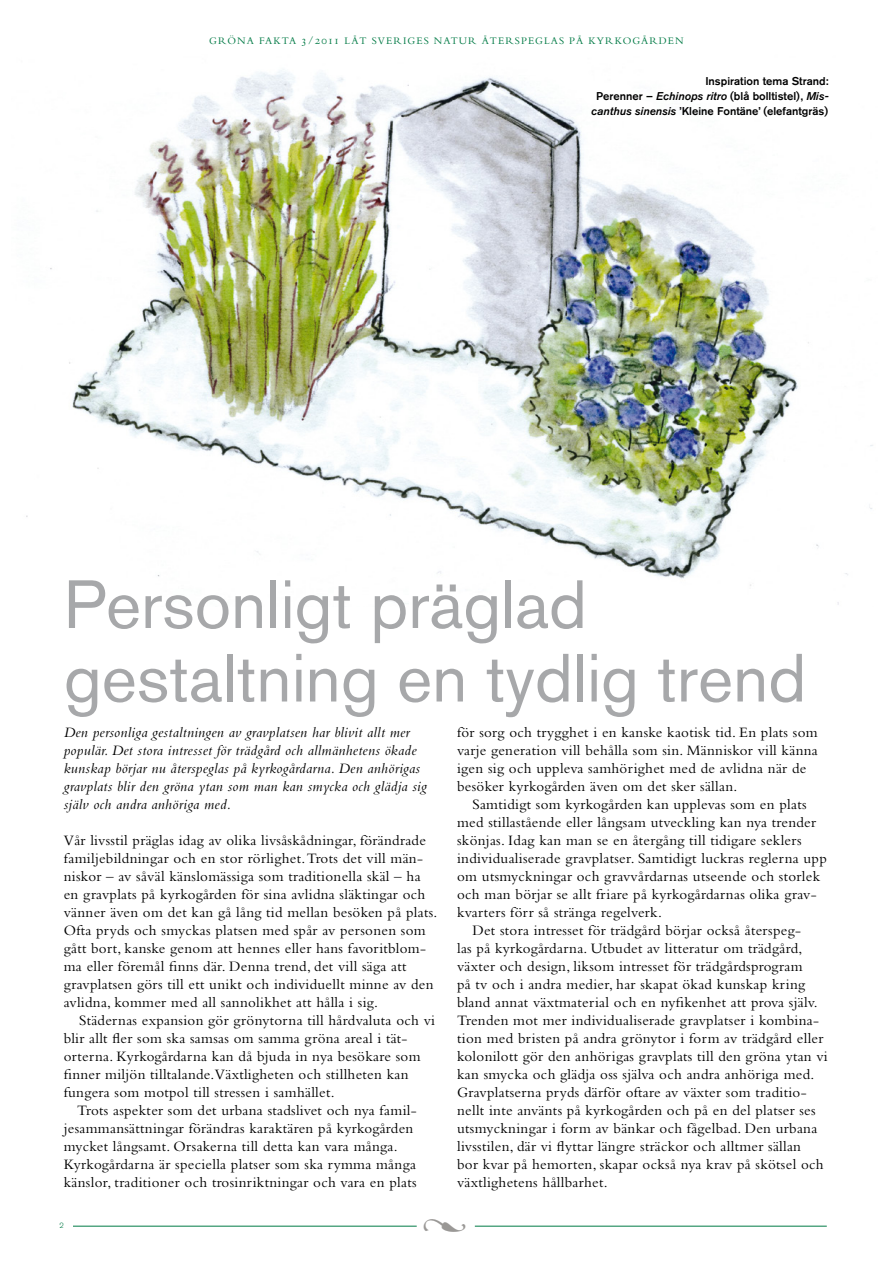
<style>
.page{position:relative;width:893px;height:1263px;background:#fff}
.page>*{position:absolute;margin:0;border:0;box-sizing:border-box;transform-origin:0 0}
.t1{font:67.5px/73.5px "Akzidenz Grotesk BQ";color:#a7a8aa}
.t2{font:15px/18px "Bembo";letter-spacing:.02em;color:#000}
.t3{font:italic 15px/18px "Bembo";letter-spacing:.02em;color:#000}
.t4{font:500 11.25px/15px "Akzidenz Grotesk BQ";color:#000;text-align:right}
.t5{font:10.5px "Bembo";letter-spacing:.1em;color:#007a45}
.t6{font:300 7.5px "Akzidenz Grotesk BQ";color:#007a45}
.s1{font-family:"Bembo SC";font-size:12px}
.s2{font-family:"Akzidenz Grotesk BQ Med";font-weight:400;font-style:italic}
</style>
<div class="page">
<hr style="left:73px;top:1226px;width:344px;height:1px;background:#007a45">
<hr style="left:475px;top:1226px;width:352px;height:1px;background:#007a45">
<img style="left:26px;top:70px;width:847px;height:535px">
<p class="t5" style="left:209px;top:35px;width:476px">GRÖNA FAKTA <span class="s1">3/2011</span> LÅT SVERIGES NATUR ÅTERSPEGLAS PÅ KYRKOGÅRDEN</p>
<p class="t4" style="left:591px;top:74px;width:239px">Inspiration tema Strand:<br>Perenner – <span class="s2">Echinops ritro</span> (blå bolltistel), <span class="s2">Mis&shy;canthus sinensis</span> ’Kleine Fontäne’ (elefantgräs)</p>
<h1 class="t1" style="left:64px;top:567px;width:744px">Personligt präglad gestaltning en tydlig trend</h1>
<p class="t3" style="left:64px;top:723px;width:365px">Den personliga gestaltningen av gravplatsen har blivit allt mer populär. Det stora intresset för trädgård och allmänhetens ökade kunskap börjar nu återspeglas på kyrkogårdarna. Den anhörigas gravplats blir den gröna ytan som man kan smycka och glädja sig själv och andra anhöriga med.</p>
<p class="t2" style="left:64px;top:831px;width:375px">Vår livsstil präglas idag av olika livsåskådningar, förändrade familjebildningar och en stor rörlighet. Trots det vill män&shy;niskor – av såväl känslomässiga som traditionella skäl – ha en gravplats på kyrkogården för sina avlidna släktingar och vänner även om det kan gå lång tid mellan besöken på plats.<br>Ofta pryds och smyckas platsen med spår av personen som gått bort, kanske genom att hennes eller hans favoritblom&shy;ma eller föremål finns där. Denna trend, det vill säga att gravplatsen görs till ett unikt och individuellt minne av den avlidna, kommer med all sannolikhet att hålla i sig.</p>
<p class="t2" style="left:64px;top:1011px;width:373px;text-indent:15px">Städernas expansion gör grönytorna till hårdvaluta och vi blir allt fler som ska samsas om samma gröna areal i tät&shy;orterna. Kyrkogårdarna kan då bjuda in nya besökare som finner miljön tilltalande. Växtligheten och stillheten kan fungera som motpol till stressen i samhället.</p>
<p class="t2" style="left:64px;top:1101px;width:354px;text-indent:13px">Trots aspekter som det urbana stadslivet och nya famil&shy;jesammansättningar förändras karaktären på kyrkogården mycket långsamt. Orsakerna till detta kan vara många.<br>Kyrkogårdarna är speciella platser som ska rymma många känslor, traditioner och trosinriktningar och vara en plats</p>
<p class="t2" style="left:457px;top:723px;width:362px">för sorg och trygghet i en kanske kaotisk tid. En plats som varje generation vill behålla som sin. Människor vill känna igen sig och uppleva samhörighet med de avlidna när de besöker kyrkogården även om det sker sällan.</p>
<p class="t2" style="left:472px;top:795px;width:336px">Samtidigt som kyrkogården kan upplevas som en plats</p>
<p class="t2" style="left:457px;top:813px;width:360px">med stillastående eller långsam utveckling kan nya trender</p>
<p class="t2" style="left:457px;top:831px;width:346px">skönjas. Idag kan man se en återgång till tidigare seklers</p>
<p class="t2" style="left:457px;top:849px;width:371px">individualiserade gravplatser. Samtidigt luckras reglerna upp</p>
<p class="t2" style="left:457px;top:867px;width:365px">om utsmyckningar och gravvårdarnas utseende och storlek</p>
<p class="t2" style="left:457px;top:885px;width:361px">och man börjar se allt friare på kyrkogårdarnas olika grav-</p>
<p class="t2" style="left:457px;top:903px;width:206px">kvarters förr så stränga regelverk.</p>
<p class="t2" style="left:472px;top:921px;width:330px">Det stora intresset för trädgård börjar också återspeg-</p>
<p class="t2" style="left:457px;top:939px;width:347px">las på kyrkogårdarna. Utbudet av litteratur om trädgård,</p>
<p class="t2" style="left:457px;top:957px;width:347px">växter och design, liksom intresset för trädgårdsprogram</p>
<p class="t2" style="left:457px;top:975px;width:350px">på tv och i andra medier, har skapat ökad kunskap kring</p>
<p class="t2" style="left:457px;top:993px;width:362px">bland annat växtmaterial och en nyfikenhet att prova själv.</p>
<p class="t2" style="left:457px;top:1011px;width:363px">Trenden mot mer individualiserade gravplatser i kombina-</p>
<p class="t2" style="left:457px;top:1029px;width:368px">tion med bristen på andra grönytor i form av trädgård eller</p>
<p class="t2" style="left:457px;top:1047px;width:372px">kolonilott gör den anhörigas gravplats till den gröna ytan vi</p>
<p class="t2" style="left:457px;top:1065px;width:359px">kan smycka och glädja oss själva och andra anhöriga med.</p>
<p class="t2" style="left:457px;top:1083px;width:351px">Gravplatserna pryds därför oftare av växter som traditio-</p>
<p class="t2" style="left:457px;top:1101px;width:360px">nellt inte använts på kyrkogården och på en del platser ses</p>
<p class="t2" style="left:457px;top:1119px;width:362px">utsmyckningar i form av bänkar och fågelbad. Den urbana</p>
<p class="t2" style="left:457px;top:1137px;width:345px">livsstilen, där vi flyttar längre sträckor och alltmer sällan</p>
<p class="t2" style="left:457px;top:1155px;width:368px">bor kvar på hemorten, skapar också nya krav på skötsel och</p>
<p class="t2" style="left:457px;top:1173px;width:152px">växtlighetens hållbarhet.</p>
<p class="t6" style="left:60px;top:1221px;width:6px">2</p>
</div>
